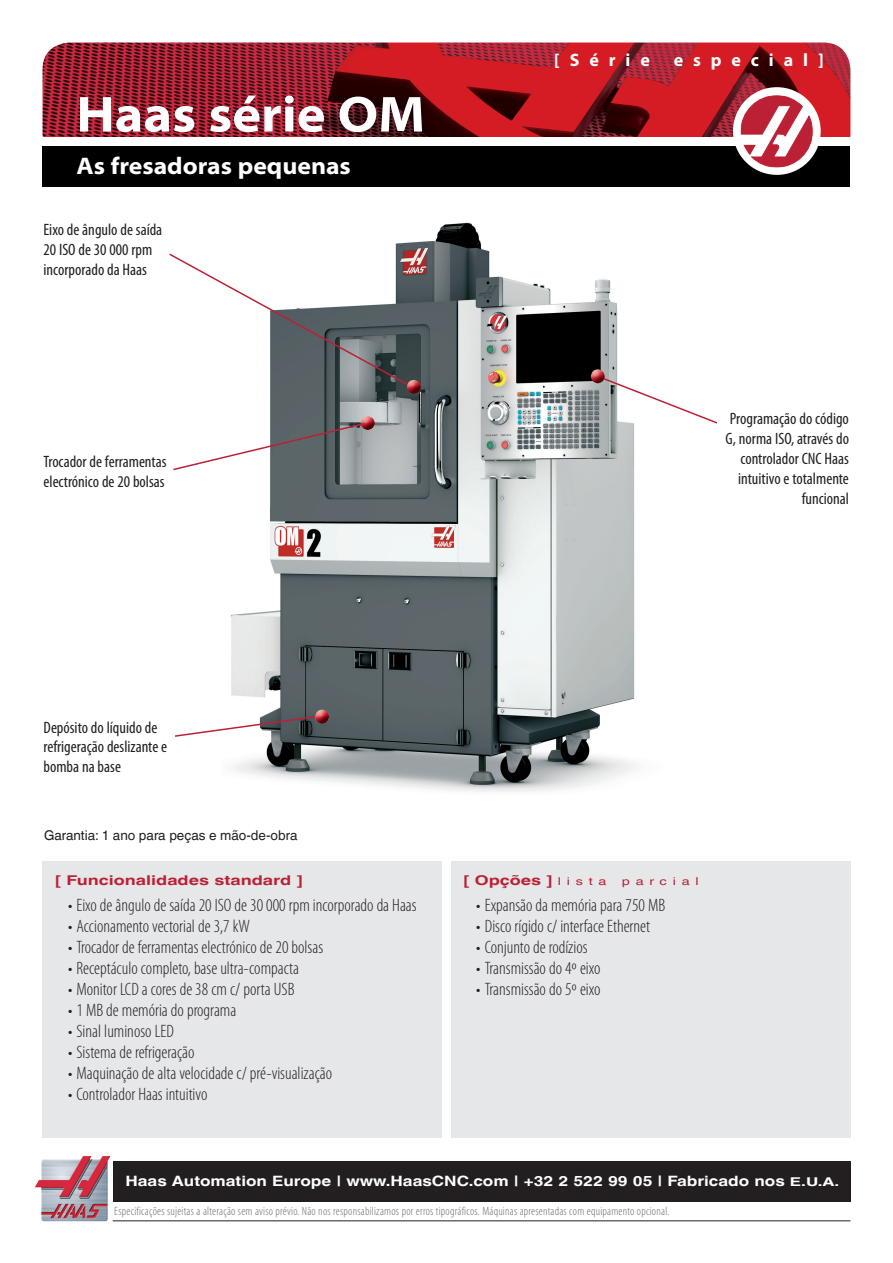
<style>
.page{position:relative;width:893px;height:1263px;background:#fff}
.page>*{position:absolute;margin:0;border:0;box-sizing:border-box;transform-origin:0 0}
.Title_1{font:700 semi-expanded 51px "Myriad Pro";color:#fff}
.Title_2{font:700 semi-expanded 24px "Myriad Pro";color:#fff}
.t1{font:300 condensed 18px "Myriad Pro";color:#231f20}
.Title_3{font:700 18px "Myriad Pro";letter-spacing:.55em;color:#fff}
.Callout_L{font:condensed 16.5px/19.8px "Myriad Pro";color:#231f20}
.Callout_R{font:condensed 16.5px/19.8px "Myriad Pro";color:#231f20;text-align:right}
.t2{font:700 14.25px "Helvetica World";color:#fff;scale:1.2 1}
.Heading_1{font:700 13.5px "Helvetica World";color:#bc2034;scale:1.33 1}
.Warranty{font:13.5px "Helvetica World";color:#231f20}
.Disclaimer{font:300 condensed 12px "Myriad Pro";letter-spacing:.02em;color:#6c6d70}
.Heading_1-2{font:10.8px "Helvetica World";letter-spacing:.4em;color:#bc2034;scale:1.33 1}
.s1{font-weight:400;font-size:10.8px}
.s2{font-size:12.15px}
</style>
<div class="page">
<img style="left:43px;top:43px;width:807px;height:94px">
<div style="left:43px;top:146px;width:807px;height:41px;background:#000001"></div>
<img style="left:35px;top:1156px;width:75px;height:65px">
<hr style="left:113px;top:1220px;width:737px;height:1px;background:#231f20">
<div style="left:733px;top:87px;width:88px;height:88px;background:#fff;border-radius:50%"></div>
<svg style="left:741px;top:95px;width:72px;height:72px"></svg>
<div style="left:113px;top:1161px;width:737px;height:40px;background:#231f20"></div>
<div style="left:43px;top:861px;width:399px;height:276px;background:#e6e7e9"></div>
<div style="left:451px;top:861px;width:399px;height:276px;background:#e6e7e9"></div>
<img style="left:230px;top:222px;width:407px;height:570px">
<svg style="left:598px;top:375px;width:120px;height:50px"></svg>
<img style="left:591px;top:369px;width:14px;height:14px">
<img style="left:361px;top:416px;width:14px;height:14px">
<svg style="left:169px;top:252px;width:246px;height:138px"></svg>
<svg style="left:174px;top:715px;width:145px;height:23px"></svg>
<img style="left:315px;top:710px;width:14px;height:13px">
<svg style="left:173px;top:422px;width:193px;height:49px"></svg>
<img style="left:407px;top:380px;width:14px;height:14px">
<p class="Title_1" style="left:77px;top:86px;width:350px">Haas série OM</p>
<p class="Title_2" style="left:77px;top:152px;width:276px">As fresadoras pequenas</p>
<p class="Callout_L" style="left:44px;top:220px;width:120px">Eixo de ângulo de saída<br>20 ISO de 30 000 rpm incorporado da Haas</p>
<p class="Callout_L" style="left:44px;top:451px;width:125px">Trocador de ferramentas electrónico de 20 bolsas</p>
<p class="Title_3" style="left:554px;top:50px;width:97px">[Série</p>
<p class="Title_3" style="left:674px;top:50px;width:151px">especial]</p>
<p class="Callout_R" style="left:726px;top:409px;width:125px">Programação do código<br>G, norma ISO, através do controlador CNC Haas intuitivo e totalmente funcional</p>
<p class="Callout_L" style="left:44px;top:717px;width:125px">Depósito do líquido de refrigeração deslizante e bomba na base</p>
<p class="Warranty" style="left:44px;top:828px;width:255px">Garantia: 1 ano para peças e mão-de-obra</p>
<p class="Heading_1" style="left:55px;top:872px;width:187px">[ Funcionalidades standard ]</p>
<p class="t1" style="left:68px;top:895px;width:350px">• Eixo de ângulo de saída 20 ISO de 30 000 rpm incorporado da Haas</p>
<p class="t1" style="left:68px;top:916px;width:183px">• Accionamento vectorial de 3,7 kW</p>
<p class="t1" style="left:68px;top:937px;width:257px">• Trocador de ferramentas electrónico de 20 bolsas</p>
<p class="t1" style="left:68px;top:958px;width:232px">• Receptáculo completo, base ultra-compacta</p>
<p class="t1" style="left:68px;top:979px;width:228px">• Monitor LCD a cores de 38 cm c/ porta USB</p>
<p class="t1" style="left:68px;top:1000px;width:170px">• 1 MB de memória do programa</p>
<p class="t1" style="left:68px;top:1021px;width:107px">• Sinal luminoso LED</p>
<p class="t1" style="left:68px;top:1042px;width:128px">• Sistema de refrigeração</p>
<p class="t1" style="left:68px;top:1063px;width:266px">• Maquinação de alta velocidade c/ pré-visualização</p>
<p class="t1" style="left:68px;top:1084px;width:141px">• Controlador Haas intuitivo</p>
<p class="Heading_1" style="left:463px;top:872px;width:109px">[ Opções ] <span class="s1">l i s t a</span></p>
<p class="Heading_1-2" style="left:622px;top:875px;width:59px">parcial</p>
<p class="t1" style="left:476px;top:895px;width:190px">• Expansão da memória para 750 MB</p>
<p class="t1" style="left:476px;top:916px;width:175px">• Disco rígido c/ interface Ethernet</p>
<p class="t1" style="left:476px;top:937px;width:113px">• Conjunto de rodízios</p>
<p class="t1" style="left:476px;top:958px;width:126px">• Transmissão do 4º eixo</p>
<p class="t1" style="left:476px;top:979px;width:126px">• Transmissão do 5º eixo</p>
<p class="t2" style="left:125px;top:1173px;width:596px">Haas Automation Europe | www.HaasCNC.com | +32 2 522 99 05 | Fabricado nos <span class="s2">E.U.A.</span></p>
<p class="Disclaimer" style="left:114px;top:1204px;width:557px">Especificações sujeitas a alteração sem aviso prévio. Não nos responsabilizamos por erros tipográficos. Máquinas apresentadas com equipamento opcional.</p>
</div>
